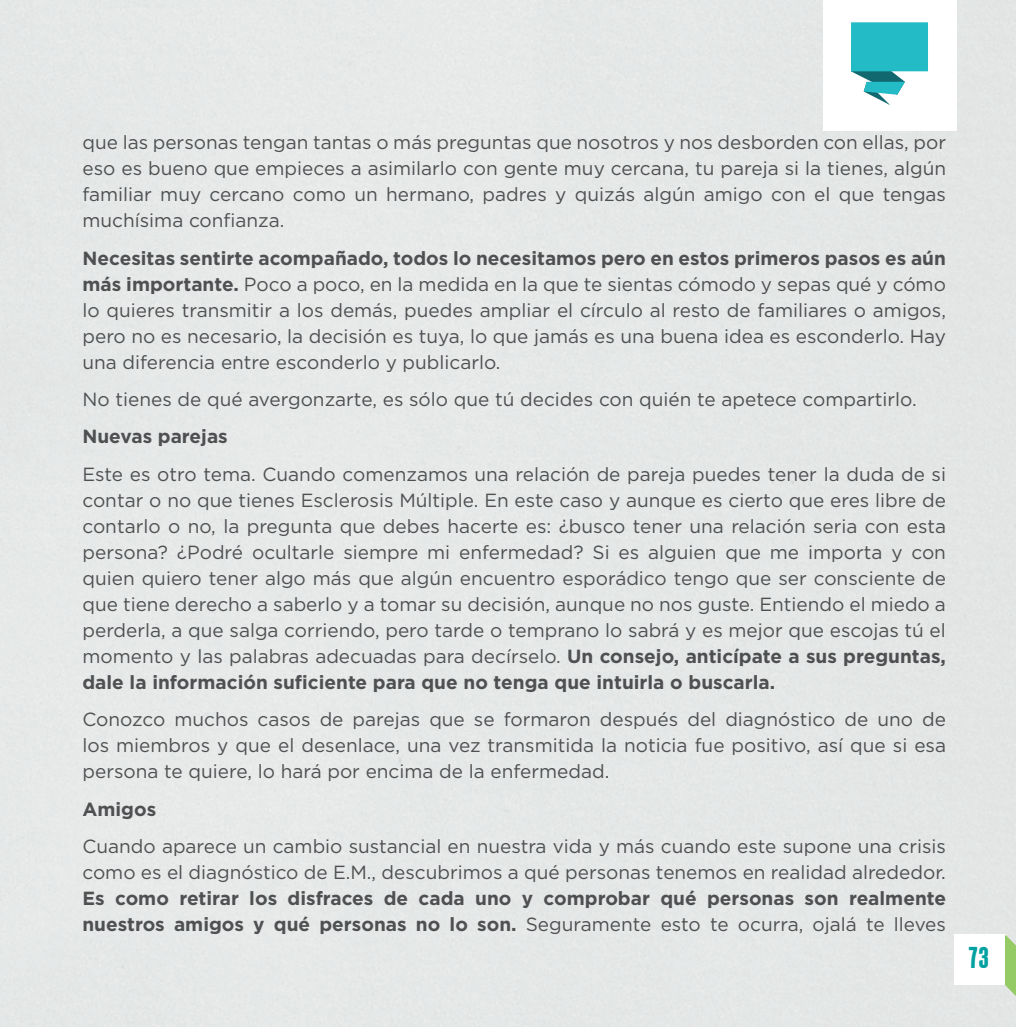
<style>
.page{position:relative;width:1016px;height:1027px;background:#fff}
.page>*{position:absolute;margin:0;border:0;box-sizing:border-box;transform-origin:0 0}
.Headline_L{font:700 30px "Franchise";color:#00a1a0}
.t1{font:19px/26px "Gotham";color:#57585a;text-align:justify}
.t2{font:700 19px/26px "Gotham";color:#57585a}
.s1{font-weight:700}
.s2{font-weight:400}
</style>
<div class="page">
<svg style="left:851px;top:22px;width:77px;height:83px"></svg>
<svg style="left:1005px;top:934px;width:11px;height:85px"></svg>
<p class="t1" style="left:82px;top:129px;width:865px">que las personas tengan tantas o más preguntas que nosotros y nos desborden con ellas, por eso es bueno que empieces a asimilarlo con gente muy cercana, tu pareja si la tienes, algún familiar muy cercano como un hermano, padres y quizás algún amigo con el que tengas muchísima confianza.</p>
<p class="t1" style="left:82px;top:244px;width:865px"><span class="s1">Necesitas sentirte acompañado, todos lo necesitamos pero en estos primeros pasos es aún más importante.</span> Poco a poco, en la medida en la que te sientas cómodo y sepas qué y cómo lo quieres transmitir a los demás, puedes ampliar el círculo al resto de familiares o amigos, pero no es necesario, la decisión es tuya, lo que jamás es una buena idea es esconderlo. Hay una diferencia entre esconderlo y publicarlo.</p>
<p class="t1" style="left:82px;top:386px;width:836px">No tienes de qué avergonzarte, es sólo que tú decides con quién te apetece compartirlo.</p>
<p class="t2" style="left:82px;top:423px;width:147px">Nuevas parejas</p>
<p class="t1" style="left:82px;top:460px;width:865px">Este es otro tema. Cuando comenzamos una relación de pareja puedes tener la duda de si contar o no que tienes Esclerosis Múltiple. En este caso y aunque es cierto que eres libre de contarlo o no, la pregunta que debes hacerte es: ¿busco tener una relación seria con esta persona? ¿Podré ocultarle siempre mi enfermedad? Si es alguien que me importa y con quien quiero tener algo más que algún encuentro esporádico tengo que ser consciente de que tiene derecho a saberlo y a tomar su decisión, aunque no nos guste. Entiendo el miedo a perderla, a que salga corriendo, pero tarde o temprano lo sabrá y es mejor que escojas tú el momento y las palabras adecuadas para decírselo. <span class="s1">Un consejo, anticípate a sus preguntas, dale la información suficiente para que no tenga que intuirla o buscarla.</span></p>
<p class="t1" style="left:82px;top:706px;width:865px">Conozco muchos casos de parejas que se formaron después del diagnóstico de uno de los miembros y que el desenlace, una vez transmitida la noticia fue positivo, así que si esa persona te quiere, lo hará por encima de la enfermedad.</p>
<p class="t2" style="left:82px;top:795px;width:75px">Amigos</p>
<p class="t1" style="left:82px;top:832px;width:865px">Cuando aparece un cambio sustancial en nuestra vida y más cuando este supone una crisis como es el diagnóstico de E.M., descubrimos a qué personas tenemos en realidad alrededor.</p>
<p class="t2" style="left:82px;top:885px;width:865px">Es como retirar los disfraces de cada uno y comprobar qué personas son realmente nuestros amigos y qué personas no lo son. <span class="s2">Seguramente esto te ocurra, ojalá te lleves</span></p>
<p class="Headline_L" style="left:968px;top:943px;width:22px">73</p>
<p class="Headline_L" style="left:972px;top:943px;width:22px">73</p>
</div>
